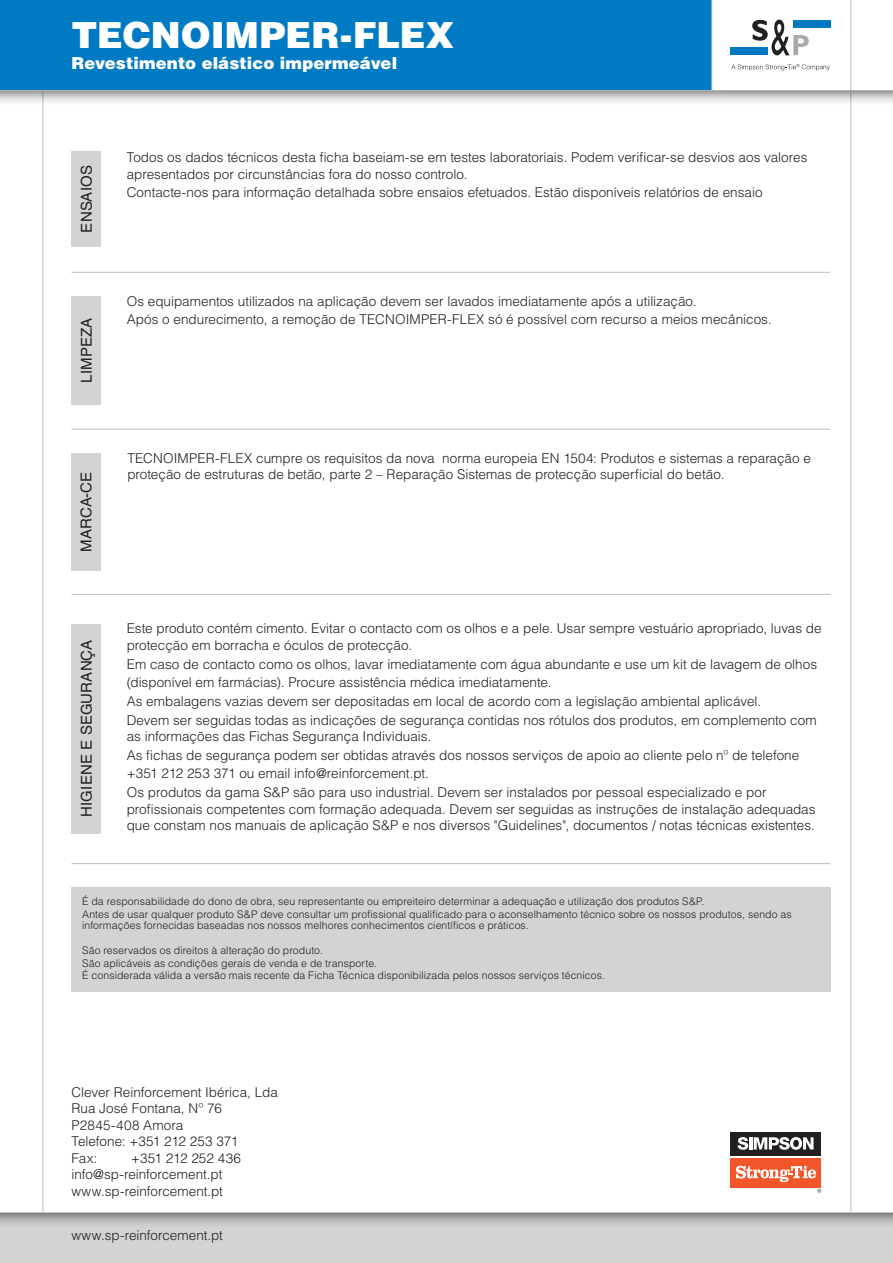
<style>
.page{position:relative;width:893px;height:1263px;background:#fff}
.page>*{position:absolute;margin:0;border:0;box-sizing:border-box;transform-origin:0 0}
.t1{font:900 36px "Helvetica LT Std";color:#fff}
.t2{font:900 16.5px "Helvetica LT Std";letter-spacing:.005em;color:#fff}
.t3{font:15px "Helvetica LT Std";letter-spacing:.01em;color:#231f20}
.t4{font:300 13.5px/16.5px "Helvetica LT Std";color:#231f20}
.t5{font:300 10.5px/12.6px "Helvetica LT Std";letter-spacing:.01em;color:#231f20}
</style>
<div class="page">
<hr style="left:43px;top:0;width:1px;height:1263px;background:#bcbec0">
<div style="left:0;top:0;width:712px;height:90px;background:#007ac2"></div>
<hr style="left:850px;top:0;width:1px;height:1263px;background:#bcbec0">
<svg style="left:0;top:91px;width:893px;height:15px"></svg>
<div style="left:0;top:1212px;width:893px;height:51px;background:#d1d3d4"></div>
<svg style="left:0;top:1213px;width:893px;height:11px"></svg>
<hr style="left:0;top:1212px;width:893px;height:1px;background:#bcbec0">
<hr style="left:0;top:90px;width:893px;height:1px;background:#bcbec0">
<hr style="left:711px;top:0;width:1px;height:91px;background:#bcbec0">
<div style="left:731px;top:47px;width:37px;height:8px;background:#0079c1"></div>
<div style="left:793px;top:20px;width:37px;height:8px;background:#0079c1"></div>
<svg style="left:752px;top:20px;width:57px;height:35px"></svg>
<svg style="left:731px;top:64px;width:99px;height:7px"></svg>
<div style="left:731px;top:1158px;width:90px;height:30px;background:#f1562a"></div>
<div style="left:731px;top:1131px;width:90px;height:24px;background:#231f20"></div>
<svg style="left:738px;top:1137px;width:75px;height:13px"></svg>
<svg style="left:736px;top:1166px;width:80px;height:16px"></svg>
<svg style="left:817px;top:1189px;width:4px;height:3px"></svg>
<div style="left:71px;top:151px;width:30px;height:96px;background:#d1d3d4"></div>
<div style="left:71px;top:296px;width:30px;height:109px;background:#d1d3d4"></div>
<hr style="left:71px;top:429px;width:759px;height:1px;background:#bcbec0">
<hr style="left:71px;top:594px;width:759px;height:1px;background:#bcbec0">
<hr style="left:71px;top:272px;width:759px;height:1px;background:#bcbec0">
<div style="left:71px;top:453px;width:30px;height:117px;background:#d1d3d4"></div>
<div style="left:71px;top:624px;width:30px;height:209px;background:#d1d3d4"></div>
<hr style="left:71px;top:863px;width:759px;height:1px;background:#bcbec0">
<div style="left:71px;top:887px;width:759px;height:104px;background:#d1d3d4"></div>
<h1 class="t1" style="left:71px;top:12px;width:384px">TECNOIMPER-FLEX</h1>
<p class="t2" style="left:71px;top:52px;width:327px">Revestimento elástico impermeável</p>
<p class="t3" style="left:78px;top:233px;width:69px;rotate:-90deg">ENSAIOS</p>
<p class="t3" style="left:78px;top:383px;width:67px;rotate:-90deg">LIMPEZA</p>
<p class="t3" style="left:78px;top:552px;width:81px;rotate:-90deg">MARCA-CE</p>
<p class="t3" style="left:78px;top:817px;width:178px;rotate:-90deg">HIGIENE E SEGURANÇA</p>
<p class="t4" style="left:127px;top:149px;width:682px">Todos os dados técnicos desta ficha baseiam-se em testes laboratoriais. Podem verificar-se desvios aos valores apresentados por circunstâncias fora do nosso controlo.</p>
<p class="t4" style="left:127px;top:184px;width:637px">Contacte-nos para informação detalhada sobre ensaios efetuados. Estão disponíveis relatórios de ensaio</p>
<p class="t4" style="left:127px;top:291px;width:646px;line-height:18.6px">Os equipamentos utilizados na aplicação devem ser lavados imediatamente após a utilização.<br>Após o endurecimento, a remoção de TECNOIMPER-FLEX só é possível com recurso a meios mecânicos.</p>
<p class="t4" style="left:127px;top:449px;width:685px">TECNOIMPER-FLEX cumpre os requisitos da nova norma europeia EN 1504: Produtos e sistemas a reparação e proteção de estruturas de betão, parte 2 – Reparação Sistemas de protecção superficial do betão.</p>
<p class="t4" style="left:127px;top:620px;width:696px">Este produto contém cimento. Evitar o contacto com os olhos e a pele. Usar sempre vestuário apropriado, luvas de protecção em borracha e óculos de protecção.</p>
<p class="t4" style="left:127px;top:654px;width:692px;line-height:18.6px">Em caso de contacto como os olhos, lavar imediatamente com água abundante e use um kit de lavagem de olhos (disponível em farmácias). Procure assistência médica imediatamente.<br>As embalagens vazias devem ser depositadas em local de acordo com a legislação ambiental aplicável.<br>Devem ser seguidas todas as indicações de segurança contidas nos rótulos dos produtos, em complemento com</p>
<p class="t4" style="left:127px;top:727px;width:674px;line-height:18.6px">as informações das Fichas Segurança Individuais.<br>As fichas de segurança podem ser obtidas através dos nossos serviços de apoio ao cliente pelo nº de telefone +351 212 253 371 ou email info@reinforcement.pt.<br>Os produtos da gama S&amp;P são para uso industrial. Devem ser instalados por pessoal especializado e por</p>
<p class="t4" style="left:127px;top:800px;width:690px">profissionais competentes com formação adequada. Devem ser seguidas as instruções de instalação adequadas que constam nos manuais de aplicação S&amp;P e nos diversos "Guidelines", documentos / notas técnicas existentes.</p>
<p class="t5" style="left:82px;top:895px;width:711px">É da responsabilidade do dono de obra, seu representante ou empreiteiro determinar a adequação e utilização dos produtos S&amp;P.<br>Antes de usar qualquer produto S&amp;P deve consultar um profissional qualificado para o aconselhamento técnico sobre os nossos produtos, sendo as</p>
<p class="t5" style="left:82px;top:918px;width:448px">informações fornecidas baseadas nos nossos melhores conhecimentos científicos e práticos.</p>
<p class="t5" style="left:82px;top:944px;width:525px">São reservados os direitos à alteração do produto.<br>São aplicáveis as condições gerais de venda e de transporte.<br>É considerada válida a versão mais recente da Ficha Técnica disponibilizada pelos nossos serviços técnicos.</p>
<p class="t4" style="left:71px;top:1083px;width:208px">Clever Reinforcement Ibérica, Lda<br>Rua José Fontana, Nº 76<br>P2845-408 Amora<br>Telefone: +351 212 253 371<br>Fax:</p>
<p class="t4" style="left:71px;top:1149px;width:171px;text-indent:60px">+351 212 252 436 info@sp-reinforcement.pt www.sp-reinforcement.pt</p>
<p class="t4" style="left:71px;top:1227px;width:153px">www.sp-reinforcement.pt</p>
</div>
